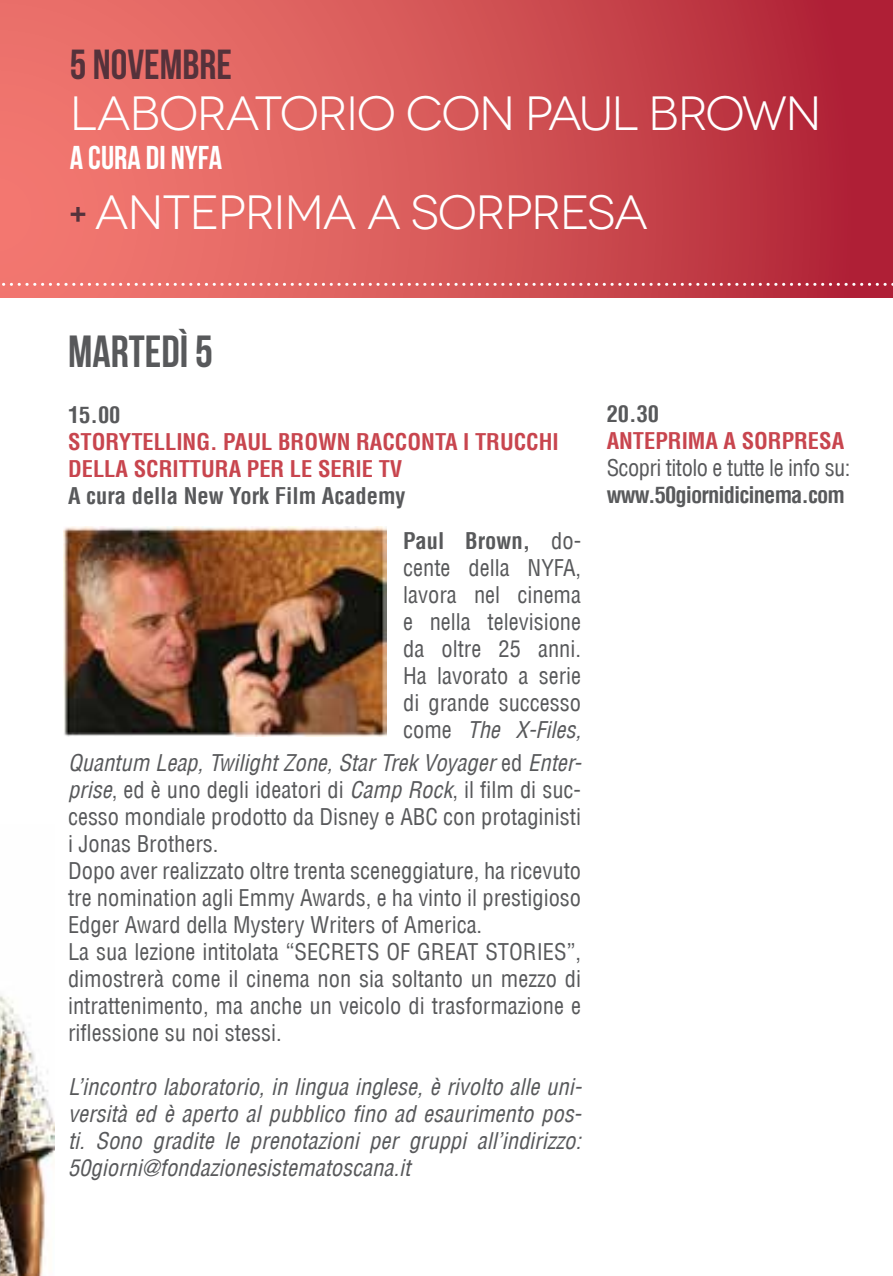
<style>
.page{position:relative;width:893px;height:1276px;background:#fff}
.page>*{position:absolute;margin:0;border:0;box-sizing:border-box;transform-origin:0 0}
.t1{font:48px "Novecentowide";letter-spacing:-.03em;color:#fff}
.t2{font:45px "Bebas Neue";color:#58595b}
.t3{font:42px "Bebas Neue";color:#55323b}
.t4{font:33px "Bebas Neue";color:#fff}
.t5{font:condensed 22.5px/27px "Helvetica LT";color:#58595b;text-align:justify}
.t6{font:italic condensed 22.5px/27px "Helvetica LT";color:#58595b;text-align:justify}
.t7{font:700 condensed 22.5px "Helvetica LT";color:#c8454e}
.t8{font:700 condensed 22.5px "Helvetica LT";color:#58595b}
.t9{font:condensed 22.5px "Helvetica LT";letter-spacing:-.025em;color:#58595b}
.t10{font:700 condensed 22.5px "Helvetica LT";letter-spacing:-.04em;color:#58595b}
.s1{font-family:"Bebas Neue";font-size:42px;color:#55323b}
.s2{font-weight:700}
.s3{font-style:italic}
</style>
<div class="page">
<img style="left:0;top:995px;width:55px;height:281px">
<div style="left:0;top:0;width:893px;height:298px;background:linear-gradient(to right,#f78176,#b02537)"></div>
<svg style="left:0;top:283px;width:893px;height:3px"></svg>
<img style="left:64px;top:527px;width:323px;height:210px">
<h3 class="t3" style="left:70px;top:42px;width:164px">5 NOVEMBRE</h3>
<h1 class="t1" style="left:70px;top:86px;width:753px">LABORATORIO CON PAUL BROWN</h1>
<h3 class="t4" style="left:70px;top:140px;width:154px">A CURA DI NYFA</h3>
<h1 class="t1" style="left:70px;top:185px;width:580px"><span class="s1">+</span> ANTEPRIMA A SORPRESA</h1>
<h2 class="t2" style="left:68px;top:327px;width:147px">MARTEDÌ 5</h2>
<p class="t8" style="left:68px;top:401px;width:54px">15.00</p>
<p class="t7" style="left:68px;top:428px;width:13px">STORYTELLING</p>
<p class="t7" style="left:210px;top:428px;width:26px">. PAUL</p>
<p class="t7" style="left:278px;top:428px;width:15px">BROWN</p>
<p class="t7" style="left:356px;top:428px;width:14px">RACCONTA</p>
<p class="t7" style="left:463px;top:428px;width:25px">I TRUCCHI</p>
<p class="t7" style="left:68px;top:455px;width:13px">DELLA</p>
<p class="t7" style="left:134px;top:455px;width:13px">SCRITTURA</p>
<p class="t7" style="left:247px;top:455px;width:13px">PER</p>
<p class="t7" style="left:290px;top:455px;width:40px">LE SERIE</p>
<p class="t7" style="left:379px;top:455px;width:13px">TV</p>
<p class="t8" style="left:68px;top:482px;width:339px">A cura della New York Film Academy</p>
<p class="t5" style="left:403px;top:527px;width:180px"><span class="s2">Paul Brown,</span> do&shy;cente della NYFA, lavora nel cinema e nella televisione da oltre 25 anni.<br>Ha lavorato a serie di grande successo come <span class="s3">The X-Files,</span></p>
<p class="t5" style="left:68px;top:749px;width:515px;text-align:left"><span class="s3">Quantum Leap, Twilight Zone, Star Trek Voyager</span> ed <span class="s3">Enter&shy;prise</span>, ed è uno degli ideatori di <span class="s3">Camp Rock</span>, il film di suc&shy;cesso mondiale prodotto da Disney e ABC con protaginisti i Jonas Brothers.<br>Dopo aver realizzato oltre trenta sceneggiature, ha ricevuto tre nomination agli Emmy Awards, e ha vinto il prestigioso Edger Award della Mystery Writers of America.<br>La sua lezione intitolata “SECRETS OF GREAT STORIES”, dimostrerà come il cinema non sia soltanto un mezzo di intrattenimento, ma anche un veicolo di trasformazione e riflessione su noi stessi.</p>
<p class="t6" style="left:68px;top:1073px;width:515px">L’incontro laboratorio, in lingua inglese, è rivolto alle uni&shy;versità ed è aperto al pubblico fino ad esaurimento pos&shy;ti. Sono gradite le prenotazioni per gruppi all’indirizzo:<br>50giorni@fondazionesistematoscana.it</p>
<p class="t8" style="left:607px;top:400px;width:54px">20.30</p>
<p class="t7" style="left:607px;top:427px;width:13px">ANTEPRI</p>
<p class="t7" style="left:688px;top:427px;width:158px">MA a sorpresa</p>
<p class="t9" style="left:607px;top:454px;width:245px">Scopri titolo e tutte le info su:</p>
<p class="t10" style="left:607px;top:481px;width:240px">www.50giornidicinema.com</p>
</div>
